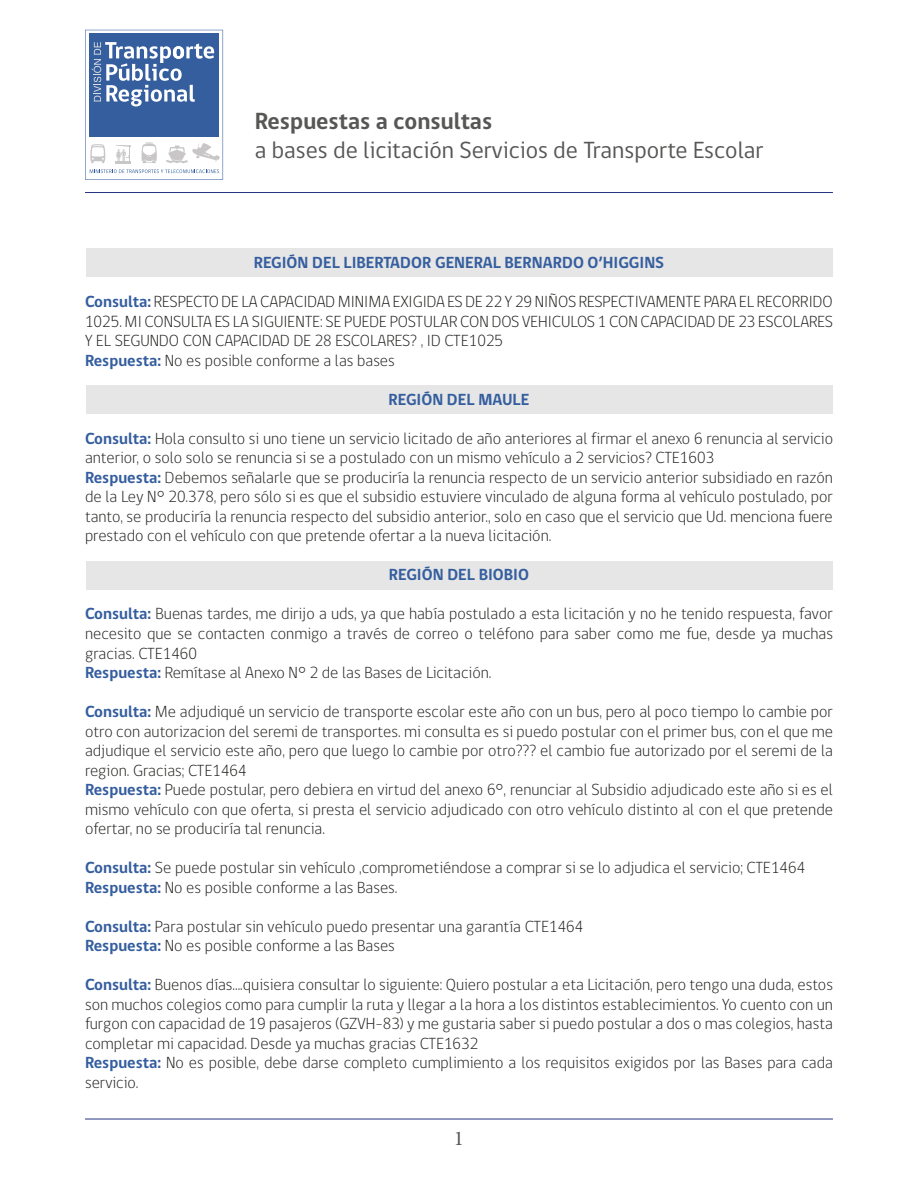
<style>
.page{position:relative;width:918px;height:1188px;background:#fff}
.page>*{position:absolute;margin:0;border:0;box-sizing:border-box;transform-origin:0 0}
.t1{font:24px "gob CL";color:#575756}
.t2{font:700 24px "gob CL";color:#575756}
.t3{font:21px "Minion Pro";color:#575756}
.t4{font:300 16.5px/19.5px "gob CL";color:#1d1d1b}
.t5{font:700 16.5px "gob CL";color:#355e9f}
.s1{font-weight:700;color:#355e9f}
</style>
<div class="page">
<svg style="left:85px;top:30px;width:138px;height:150px"></svg>
<hr style="left:85px;top:192px;width:748px;height:1px;background:#283583">
<hr style="left:85px;top:1119px;width:748px;height:1px;background:#283583">
<div style="left:86px;top:249px;width:746px;height:28px;background:#e6e6e6"></div>
<div style="left:86px;top:385px;width:746px;height:29px;background:#e6e6e6"></div>
<div style="left:86px;top:561px;width:746px;height:29px;background:#e6e6e6"></div>
<h1 class="t2" style="left:255px;top:105px;width:239px">Respuestas a consultas</h1>
<h1 class="t1" style="left:255px;top:133px;width:510px">a bases de licitación Servicios de Transporte Escolar</h1>
<p class="t5" style="left:254px;top:252px;width:412px">REGIÓN DEL LIBERTADOR GENERAL BERNARDO O’HIGGINS</p>
<p class="t4" style="left:85px;top:293px;width:749px"><span class="s1">Consulta:</span> RESPECTO DE LA CAPACIDAD MINIMA EXIGIDA ES DE 22 Y 29 NIÑOS RESPECTIVAMENTE PARA EL RECORRIDO 1025. MI CONSULTA ES LA SIGUIENTE: SE PUEDE POSTULAR CON DOS VEHICULOS 1 CON CAPACIDAD DE 23 ESCOLARES Y EL SEGUNDO CON CAPACIDAD DE 28 ESCOLARES? , ID CTE1025<br><span class="s1">Respuesta:</span> No es posible conforme a las bases</p>
<p class="t5" style="left:389px;top:388px;width:142px">REGIÓN DEL MAULE</p>
<p class="t4" style="left:85px;top:429px;width:750px"><span class="s1">Consulta:</span> Hola consulto si uno tiene un servicio licitado de año anteriores al firmar el anexo 6 renuncia al servicio anterior, o solo solo se renuncia si se a postulado con un mismo vehículo a 2 servicios? CTE1603<br><span class="s1">Respuesta:</span> Debemos señalarle que se produciría la renuncia respecto de un servicio anterior subsidiado en razón de la Ley N° 20.378, pero sólo si es que el subsidio estuviere vinculado de alguna forma al vehículo postulado, por tanto, se produciría la renuncia respecto del subsidio anterior., solo en caso que el servicio que Ud. menciona fuere prestado con el vehículo con que pretende ofertar a la nueva licitación.</p>
<p class="t5" style="left:389px;top:564px;width:142px">REGIÓN DEL BIOBIO</p>
<p class="t4" style="left:85px;top:605px;width:750px"><span class="s1">Consulta:</span> Buenas tardes, me dirijo a uds, ya que había postulado a esta licitación y no he tenido respuesta, favor necesito que se contacten conmigo a través de correo o teléfono para saber como me fue, desde ya muchas gracias. CTE1460<br><span class="s1">Respuesta:</span> Remítase al Anexo N° 2 de las Bases de Licitación.</p>
<p class="t4" style="left:85px;top:702px;width:750px"><span class="s1">Consulta:</span> Me adjudiqué un servicio de transporte escolar este año con un bus, pero al poco tiempo lo cambie por otro con autorizacion del seremi de transportes. mi consulta es si puedo postular con el primer bus, con el que me adjudique el servicio este año, pero que luego lo cambie por otro??? el cambio fue autorizado por el seremi de la region. Gracias; CTE1464<br><span class="s1">Respuesta:</span> Puede postular, pero debiera en virtud del anexo 6°, renunciar al Subsidio adjudicado este año si es el mismo vehículo con que oferta, si presta el servicio adjudicado con otro vehículo distinto al con el que pretende ofertar, no se produciría tal renuncia.</p>
<p class="t4" style="left:85px;top:858px;width:722px"><span class="s1">Consulta:</span> Se puede postular sin vehículo ,comprometiéndose a comprar si se lo adjudica el servicio; CTE1464<br><span class="s1">Respuesta:</span> No es posible conforme a las Bases.</p>
<p class="t4" style="left:85px;top:917px;width:500px"><span class="s1">Consulta:</span> Para postular sin vehículo puedo presentar una garantía CTE1464<br><span class="s1">Respuesta:</span> No es posible conforme a las Bases</p>
<p class="t4" style="left:85px;top:975px;width:749px"><span class="s1">Consulta:</span> Buenos días....quisiera consultar lo siguiente: Quiero postular a eta Licitación, pero tengo una duda, estos son muchos colegios como para cumplir la ruta y llegar a la hora a los distintos establecimientos. Yo cuento con un furgon con capacidad de 19 pasajeros (GZVH-83) y me gustaria saber si puedo postular a dos o mas colegios, hasta completar mi capacidad. Desde ya muchas gracias CTE1632<br><span class="s1">Respuesta:</span> No es posible, debe darse completo cumplimiento a los requisitos exigidos por las Bases para cada servicio.</p>
<p class="t3" style="left:454px;top:1124px;width:12px">1</p>
</div>
